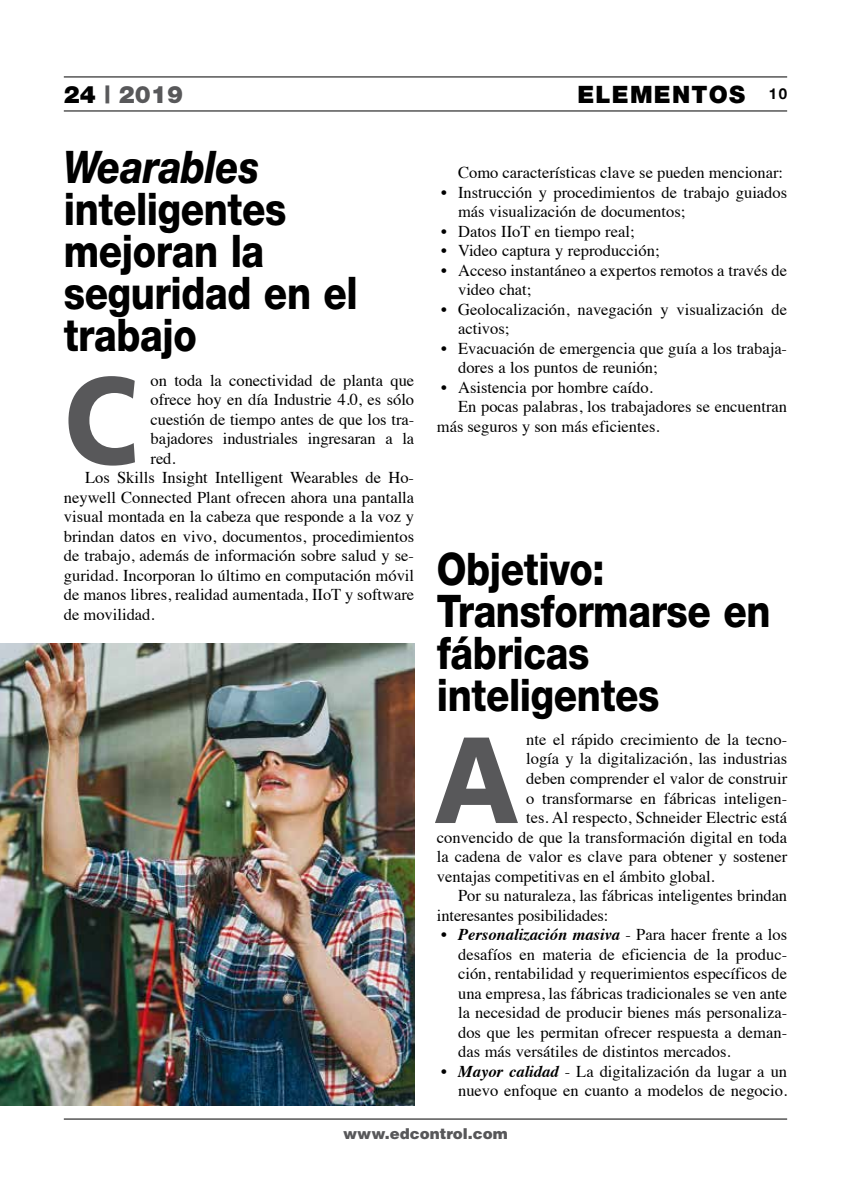
<style>
.page{position:relative;width:851px;height:1191px;background:#fff}
.page>*{position:absolute;margin:0;border:0;box-sizing:border-box;transform-origin:0 0}
.t1{font:123px "Humanist 777 BT Black B";color:#58585a;scale:.9 1}
.t2{font:800 45px/42px "Helvetica Neue LT Std";letter-spacing:-.01em;color:#000;scale:.85 1}
.t3{font:italic 800 45px "Helvetica Neue LT Std";letter-spacing:-.01em;color:#000;scale:.85 1}
.t4{font:900 24px "Helvetica Neue";letter-spacing:.05em;color:#000}
.t5{font:900 24px "Helvetica Neue";color:#58585a}
.t6{font:16.5px/19.5px "Times";color:#000}
.t7{font:900 15px "Helvetica";color:#58585a}
.s1{color:#000}
.s2{font-weight:700;font-size:15px}
.s3{font-weight:700;font-style:italic}
</style>
<div class="page">
<hr style="left:64px;top:111px;width:723px;height:1px;background:#000">
<hr style="left:64px;top:77px;width:723px;height:1px;background:#000">
<hr style="left:64px;top:1118px;width:723px;height:1px;background:#000">
<img style="left:0;top:643px;width:415px;height:463px">
<h3 class="t5" style="left:64px;top:80px;width:121px"><span class="s1">24</span> | 2019</h3>
<h3 class="t4" style="left:577px;top:80px;width:211px">ELEMENTOS <span class="s2">10</span></h3>
<h2 class="t3" style="left:64px;top:140px;width:231px">Wearables</h2>
<h2 class="t2" style="left:64px;top:188px;width:347px">inteligentes mejoran la seguridad en el trabajo</h2>
<h1 class="t1" style="left:64px;top:341px;width:86px">C</h1>
<p class="t6" style="left:150px;top:369px;width:265px">on toda la conectividad de planta que</p>
<p class="t6" style="left:150px;top:388px;width:265px">ofrece hoy en día Industrie 4.0, es sólo</p>
<p class="t6" style="left:150px;top:408px;width:265px">cuestión de tiempo antes de que los tra-</p>
<p class="t6" style="left:150px;top:427px;width:265px">bajadores industriales ingresaran a la</p>
<p class="t6" style="left:150px;top:447px;width:26px">red.</p>
<p class="t6" style="left:85px;top:466px;width:330px">Los Skills Insight Intelligent Wearables de Ho-</p>
<p class="t6" style="left:64px;top:486px;width:352px">neywell Connected Plant ofrecen ahora una pantalla</p>
<p class="t6" style="left:64px;top:505px;width:352px">visual montada en la cabeza que responde a la voz y</p>
<p class="t6" style="left:64px;top:525px;width:352px">brindan datos en vivo, documentos, procedimientos</p>
<p class="t6" style="left:64px;top:544px;width:352px">de trabajo, además de información sobre salud y se-</p>
<p class="t6" style="left:64px;top:564px;width:352px">guridad. Incorporan lo último en computación móvil</p>
<p class="t6" style="left:64px;top:583px;width:352px">de manos libres, realidad aumentada, IIoT y software</p>
<p class="t6" style="left:64px;top:603px;width:92px">de movilidad.</p>
<p class="t6" style="left:458px;top:162px;width:326px">Como características clave se pueden mencionar:</p>
<p class="t6" style="left:458px;top:181px;width:330px;text-indent:-17px">• Instrucción y procedimientos de trabajo guiados más visualización de documentos;</p>
<p class="t6" style="left:441px;top:220px;width:195px">• Datos IIoT en tiempo real;</p>
<p class="t6" style="left:441px;top:240px;width:220px">• Video captura y reproducción;</p>
<p class="t6" style="left:458px;top:259px;width:330px;text-indent:-17px">• Acceso instantáneo a expertos remotos a través de video chat;</p>
<p class="t6" style="left:458px;top:298px;width:330px;text-indent:-17px">• Geolocalización, navegación y visualización de activos;</p>
<p class="t6" style="left:458px;top:337px;width:330px;text-indent:-17px">• Evacuación de emergencia que guía a los trabaja&shy;dores a los puntos de reunión;</p>
<p class="t6" style="left:441px;top:376px;width:213px">• Asistencia por hombre caído.</p>
<p class="t6" style="left:458px;top:396px;width:330px">En pocas palabras, los trabajadores se encuentran</p>
<p class="t6" style="left:437px;top:415px;width:224px">más seguros y son más eficientes.</p>
<h2 class="t2" style="left:437px;top:547px;width:394px">Objetivo:<br>Transformarse en fábricas inteligentes</h2>
<h1 class="t1" style="left:437px;top:701px;width:88px">A</h1>
<p class="t6" style="left:526px;top:728px;width:262px">nte el rápido crecimiento de la tecno-</p>
<p class="t6" style="left:526px;top:748px;width:262px">logía y la digitalización, las industrias</p>
<p class="t6" style="left:526px;top:767px;width:262px">deben comprender el valor de construir</p>
<p class="t6" style="left:526px;top:787px;width:262px">o transformarse en fábricas inteligen-</p>
<p class="t6" style="left:526px;top:806px;width:262px">tes. Al respecto, Schneider Electric está</p>
<p class="t6" style="left:437px;top:826px;width:352px">convencido de que la transformación digital en toda</p>
<p class="t6" style="left:437px;top:845px;width:352px">la cadena de valor es clave para obtener y sostener</p>
<p class="t6" style="left:437px;top:865px;width:279px">ventajas competitivas en el ámbito global.</p>
<p class="t6" style="left:458px;top:884px;width:330px">Por su naturaleza, las fábricas inteligentes brindan</p>
<p class="t6" style="left:437px;top:904px;width:173px">interesantes posibilidades:</p>
<p class="t6" style="left:458px;top:923px;width:330px;text-align:justify;text-indent:-17px">• <span class="s3">Personalización masiva</span> - Para hacer frente a los desafíos en materia de eficiencia de la produc&shy;ción, rentabilidad y requerimientos específicos de una empresa, las fábricas tradicionales se ven ante la necesidad de producir bienes más personaliza&shy;dos que les permitan ofrecer respuesta a deman&shy;das más versátiles de distintos mercados.</p>
<p class="t6" style="left:441px;top:1060px;width:347px;text-align:right">• <span class="s3">Mayor calidad</span> - La digitalización da lugar a un nuevo enfoque en cuanto a modelos de negocio.</p>
<p class="t7" style="left:343px;top:1124px;width:166px">www.edcontrol.com</p>
</div>
